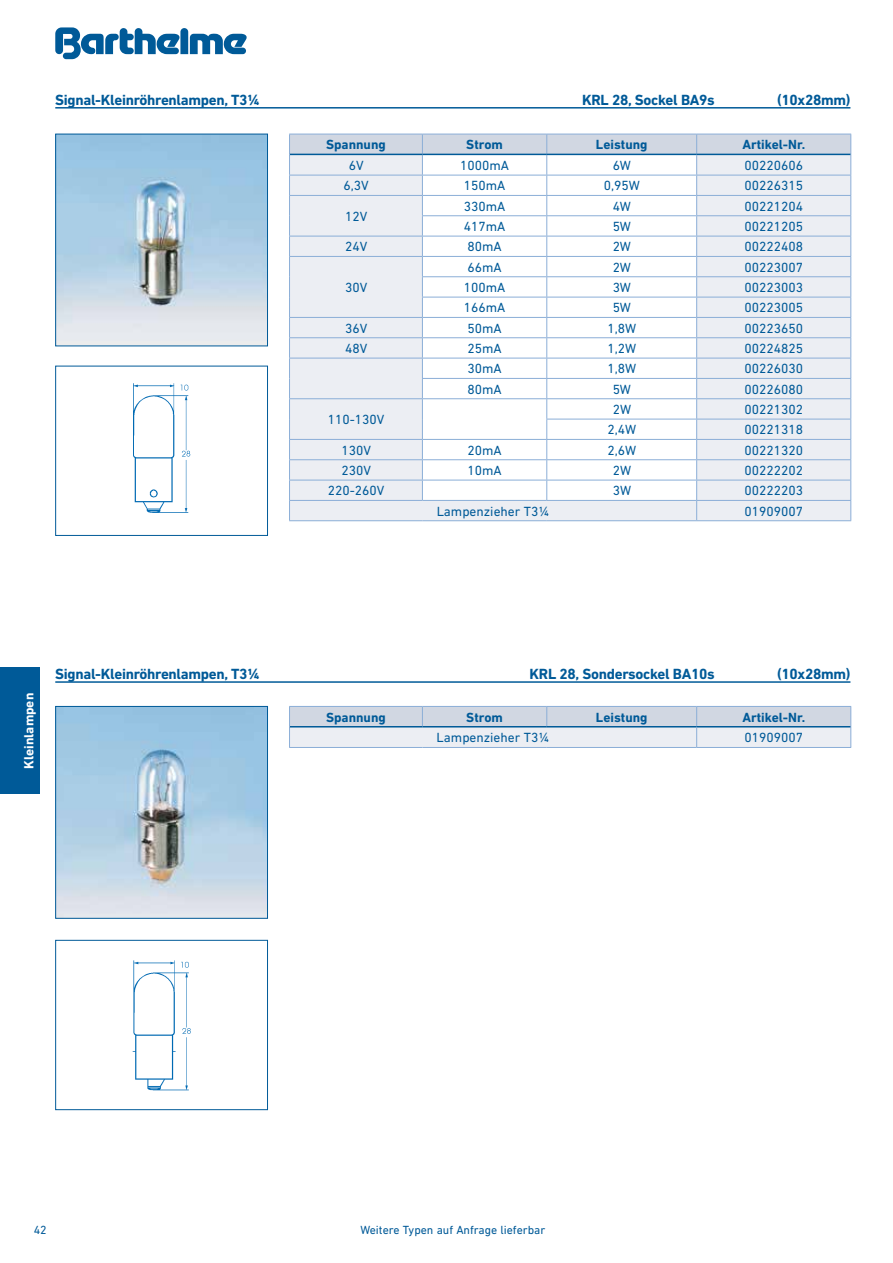
<style>
.page{position:relative;width:893px;height:1263px;background:#fff}
.page>*{position:absolute;margin:0;border:0;box-sizing:border-box;transform-origin:0 0}
.t1{font:700 15px "DIN Next LT Pro";letter-spacing:-.02em;color:#005a98}
.t2{font:13.5px "DIN Next LT Pro";color:#005a98}
.t3{font:700 13.5px "DIN Next LT Pro";color:#005a98}
.t4{font:700 13.5px "DIN Next LT Pro";color:#fff}
.t5{font:12px "DIN Next LT Pro";color:#005a98}
</style>
<div class="page">
<svg style="left:55px;top:27px;width:192px;height:32px"></svg>
<div style="left:0;top:668px;width:40px;height:126px;background:#005a98"></div>
<img style="left:133px;top:384px;width:57px;height:129px">
<div style="left:55px;top:366px;width:213px;height:170px;border:1px solid #005a98"></div>
<img style="left:57px;top:136px;width:209px;height:208px">
<div style="left:55px;top:134px;width:213px;height:212px;border:1px solid #005a98"></div>
<hr style="left:55px;top:107px;width:795px;height:2px;background:#005a98">
<hr style="left:289px;top:520px;width:133px;height:1px;background:#8baed7">
<hr style="left:422px;top:520px;width:125px;height:1px;background:#8baed7">
<hr style="left:547px;top:520px;width:150px;height:1px;background:#8baed7">
<hr style="left:697px;top:520px;width:154px;height:1px;background:#8baed7">
<svg style="left:289px;top:134px;width:562px;height:386px"></svg>
<img style="left:57px;top:708px;width:209px;height:209px">
<div style="left:55px;top:706px;width:213px;height:213px;border:1px solid #005a98"></div>
<hr style="left:55px;top:681px;width:795px;height:2px;background:#005a98">
<img style="left:132px;top:960px;width:59px;height:131px">
<div style="left:55px;top:940px;width:213px;height:170px;border:1px solid #005a98"></div>
<hr style="left:289px;top:747px;width:133px;height:1px;background:#8baed7">
<hr style="left:422px;top:747px;width:125px;height:1px;background:#8baed7">
<hr style="left:547px;top:747px;width:150px;height:1px;background:#8baed7">
<svg style="left:289px;top:706px;width:562px;height:41px;background:#d3dce6"></svg>
<hr style="left:697px;top:747px;width:154px;height:1px;background:#8baed7">
<p class="t1" style="left:55px;top:91px;width:206px">Signal-Kleinröhrenlampen, T3¼</p>
<p class="t1" style="left:582px;top:91px;width:134px">KRL 28, Sockel BA9s</p>
<p class="t1" style="left:777px;top:91px;width:75px">(10x28mm)</p>
<p class="t3" style="left:326px;top:137px;width:61px">Spannung</p>
<p class="t3" style="left:466px;top:137px;width:38px">Strom</p>
<p class="t3" style="left:596px;top:137px;width:53px">Leistung</p>
<p class="t3" style="left:742px;top:137px;width:65px">Artikel-Nr.</p>
<p class="t2" style="left:349px;top:158px;width:16px">6V</p>
<p class="t2" style="left:460px;top:158px;width:50px">1000mA</p>
<p class="t2" style="left:613px;top:158px;width:20px">6W</p>
<p class="t2" style="left:744px;top:158px;width:60px">00220606</p>
<p class="t2" style="left:343px;top:178px;width:27px">6,3V</p>
<p class="t2" style="left:464px;top:178px;width:43px">150mA</p>
<p class="t2" style="left:604px;top:178px;width:38px">0,95W</p>
<p class="t2" style="left:744px;top:178px;width:60px">00226315</p>
<p class="t2" style="left:345px;top:208px;width:24px">12V</p>
<p class="t2" style="left:464px;top:198px;width:43px">330mA</p>
<p class="t2" style="left:613px;top:198px;width:20px">4W</p>
<p class="t2" style="left:744px;top:198px;width:60px">00221204</p>
<p class="t2" style="left:464px;top:219px;width:43px">417mA</p>
<p class="t2" style="left:613px;top:219px;width:20px">5W</p>
<p class="t2" style="left:744px;top:219px;width:60px">00221205</p>
<p class="t2" style="left:345px;top:239px;width:24px">24V</p>
<p class="t2" style="left:467px;top:239px;width:36px">80mA</p>
<p class="t2" style="left:613px;top:239px;width:20px">2W</p>
<p class="t2" style="left:744px;top:239px;width:60px">00222408</p>
<p class="t2" style="left:345px;top:280px;width:24px">30V</p>
<p class="t2" style="left:467px;top:259px;width:36px">66mA</p>
<p class="t2" style="left:613px;top:259px;width:20px">2W</p>
<p class="t2" style="left:744px;top:259px;width:60px">00223007</p>
<p class="t2" style="left:464px;top:280px;width:43px">100mA</p>
<p class="t2" style="left:613px;top:280px;width:20px">3W</p>
<p class="t2" style="left:744px;top:280px;width:60px">00223003</p>
<p class="t2" style="left:464px;top:300px;width:43px">166mA</p>
<p class="t2" style="left:613px;top:300px;width:20px">5W</p>
<p class="t2" style="left:744px;top:300px;width:60px">00223005</p>
<p class="t2" style="left:345px;top:320px;width:24px">36V</p>
<p class="t2" style="left:467px;top:320px;width:36px">50mA</p>
<p class="t2" style="left:607px;top:320px;width:30px">1,8W</p>
<p class="t2" style="left:744px;top:320px;width:60px">00223650</p>
<p class="t2" style="left:345px;top:341px;width:24px">48V</p>
<p class="t2" style="left:467px;top:341px;width:36px">25mA</p>
<p class="t2" style="left:607px;top:341px;width:30px">1,2W</p>
<p class="t2" style="left:744px;top:341px;width:60px">00224825</p>
<p class="t2" style="left:467px;top:361px;width:36px">30mA</p>
<p class="t2" style="left:607px;top:361px;width:30px">1,8W</p>
<p class="t2" style="left:744px;top:361px;width:60px">00226030</p>
<p class="t2" style="left:467px;top:381px;width:36px">80mA</p>
<p class="t2" style="left:613px;top:381px;width:20px">5W</p>
<p class="t2" style="left:744px;top:381px;width:60px">00226080</p>
<p class="t2" style="left:328px;top:412px;width:58px">110-130V</p>
<p class="t2" style="left:613px;top:402px;width:20px">2W</p>
<p class="t2" style="left:744px;top:402px;width:60px">00221302</p>
<p class="t2" style="left:607px;top:422px;width:30px">2,4W</p>
<p class="t2" style="left:744px;top:422px;width:60px">00221318</p>
<p class="t2" style="left:341px;top:442px;width:31px">130V</p>
<p class="t2" style="left:467px;top:442px;width:36px">20mA</p>
<p class="t2" style="left:607px;top:442px;width:30px">2,6W</p>
<p class="t2" style="left:744px;top:442px;width:60px">00221320</p>
<p class="t2" style="left:341px;top:463px;width:31px">230V</p>
<p class="t2" style="left:467px;top:463px;width:36px">10mA</p>
<p class="t2" style="left:613px;top:463px;width:20px">2W</p>
<p class="t2" style="left:744px;top:463px;width:60px">00222202</p>
<p class="t2" style="left:328px;top:483px;width:58px">220-260V</p>
<p class="t2" style="left:613px;top:483px;width:20px">3W</p>
<p class="t2" style="left:744px;top:483px;width:60px">00222203</p>
<p class="t2" style="left:437px;top:503px;width:114px">Lampenzieher T3¼</p>
<p class="t2" style="left:744px;top:503px;width:60px">01909007</p>
<p class="t4" style="left:21px;top:769px;width:77px;rotate:-90deg">Kleinlampen</p>
<p class="t1" style="left:55px;top:665px;width:206px">Signal-Kleinröhrenlampen, T3¼</p>
<p class="t1" style="left:530px;top:665px;width:187px">KRL 28, Sondersockel BA10s</p>
<p class="t1" style="left:777px;top:665px;width:75px">(10x28mm)</p>
<p class="t3" style="left:326px;top:709px;width:61px">Spannung</p>
<p class="t3" style="left:466px;top:709px;width:38px">Strom</p>
<p class="t3" style="left:596px;top:709px;width:53px">Leistung</p>
<p class="t3" style="left:742px;top:709px;width:65px">Artikel-Nr.</p>
<p class="t2" style="left:437px;top:730px;width:114px">Lampenzieher T3¼</p>
<p class="t2" style="left:744px;top:730px;width:60px">01909007</p>
<p class="t5" style="left:34px;top:1223px;width:15px">42</p>
<p class="t5" style="left:360px;top:1223px;width:187px">Weitere Typen auf Anfrage lieferbar</p>
</div>
